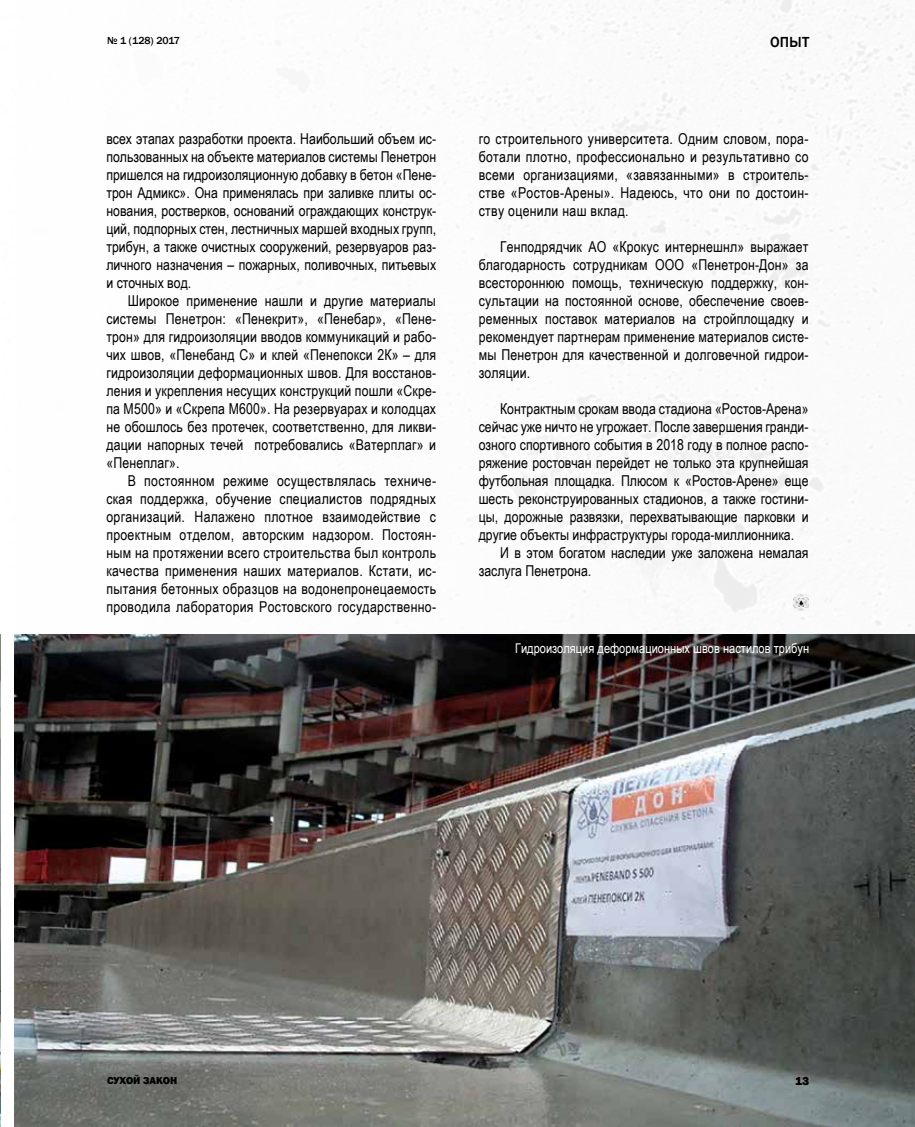
<style>
.page{position:relative;width:915px;height:1127px;background:#fff}
.page>*{position:absolute;margin:0;border:0;box-sizing:border-box;transform-origin:0 0}
.t1{font:15px/18px "Arial Narrow";color:#000;text-align:justify}
.t2{font:500 15px "Franklin Gothic";color:#000}
.t3{font:13.5px "Arial Narrow";color:#fff}
.t4{font:800 12px "Franklin Gothic";color:#000}
.t5{font:500 10.5px "Franklin Gothic";color:#000}
.t6{font:800 10.5px "Franklin Gothic";color:#000}
</style>
<div class="page">
<img style="left:0;top:634px;width:1px;height:493px">
<img style="left:14px;top:634px;width:900px;height:493px">
<img style="left:793px;top:594px;width:15px;height:17px">
<p class="t5" style="left:107px;top:34px;width:75px">№ 1 (128) 2017</p>
<p class="t2" style="left:770px;top:33px;width:40px">ОПЫТ</p>
<p class="t1" style="left:106px;top:129px;width:331px">всех этапах разработки проекта. Наибольший объем ис&shy;пользованных на объекте материалов системы Пенетрон пришелся на гидроизоляционную добавку в бетон «Пене&shy;трон Адмикс». Она применялась при заливке плиты ос&shy;нования, ростверков, оснований ограждающих конструк&shy;ций, подпорных стен, лестничных маршей входных групп, трибун, а также очистных сооружений, резервуаров раз&shy;личного назначения – пожарных, поливочных, питьевых и сточных вод.</p>
<p class="t1" style="left:106px;top:291px;width:331px;text-indent:21px">Широкое применение нашли и другие материалы системы Пенетрон: «Пенекрит», «Пенебар», «Пене&shy;трон» для гидроизоляции вводов коммуникаций и рабо&shy;чих швов, «Пенебанд С» и клей «Пенепокси 2К» – для гидроизоляции деформационных швов. Для восстанов&shy;ления и укрепления несущих конструкций пошли «Скре&shy;па М500» и «Скрепа М600». На резервуарах и колодцах не обошлось без протечек, соответственно, для ликви&shy;дации напорных течей потребовались «Ватерплаг» и «Пенеплаг».</p>
<p class="t1" style="left:106px;top:471px;width:331px;text-indent:21px">В постоянном режиме осуществлялась техниче&shy;ская поддержка, обучение специалистов подрядных организаций. Налажено плотное взаимодействие с проектным отделом, авторским надзором. Постоян&shy;ным на протяжении всего строительства был контроль качества применения наших материалов. Кстати, ис&shy;пытания бетонных образцов на водонепронецаемость проводила лаборатория Ростовского государственно-</p>
<p class="t1" style="left:478px;top:129px;width:331px">го строительного университета. Одним словом, пора&shy;ботали плотно, профессионально и результативно со всеми организациями, «завязанными» в строитель&shy;стве «Ростов-Арены». Надеюсь, что они по достоин&shy;ству оценили наш вклад.</p>
<p class="t1" style="left:478px;top:237px;width:331px;text-indent:21px">Генподрядчик АО «Крокус интернешнл» выражает благодарность сотрудникам ООО «Пенетрон-Дон» за всестороннюю помощь, техническую поддержку, кон&shy;сультации на постоянной основе, обеспечение своев&shy;ременных поставок материалов на стройплощадку и рекомендует партнерам применение материалов систе&shy;мы Пенетрон для качественной и долговечной гидрои&shy;золяции.</p>
<p class="t1" style="left:500px;top:399px;width:310px">Контрактным срокам ввода стадиона «Ростов-Арена»</p>
<p class="t1" style="left:478px;top:417px;width:331px">сейчас уже ничто не угрожает. После завершения гранди-</p>
<p class="t1" style="left:478px;top:435px;width:331px">озного спортивного события в 2018 году в полное распо-</p>
<p class="t1" style="left:478px;top:453px;width:331px">ряжение ростовчан перейдет не только эта крупнейшая</p>
<p class="t1" style="left:478px;top:471px;width:331px">футбольная площадка. Плюсом к «Ростов-Арене» еще</p>
<p class="t1" style="left:478px;top:489px;width:331px">шесть реконструированных стадионов, а также гостини-</p>
<p class="t1" style="left:478px;top:507px;width:331px">цы, дорожные развязки, перехватывающие парковки и</p>
<p class="t1" style="left:478px;top:525px;width:317px">другие объекты инфраструктуры города-миллионника.</p>
<p class="t1" style="left:500px;top:543px;width:310px">И в этом богатом наследии уже заложена немалая</p>
<p class="t1" style="left:478px;top:561px;width:114px">заслуга Пенетрона.</p>
<p class="t3" style="left:515px;top:638px;width:295px">Гидроизоляция деформационных швов настилов трибун</p>
<p class="t6" style="left:107px;top:1074px;width:72px">СУХОЙ ЗАКОН</p>
<p class="t4" style="left:794px;top:1073px;width:16px">13</p>
</div>
